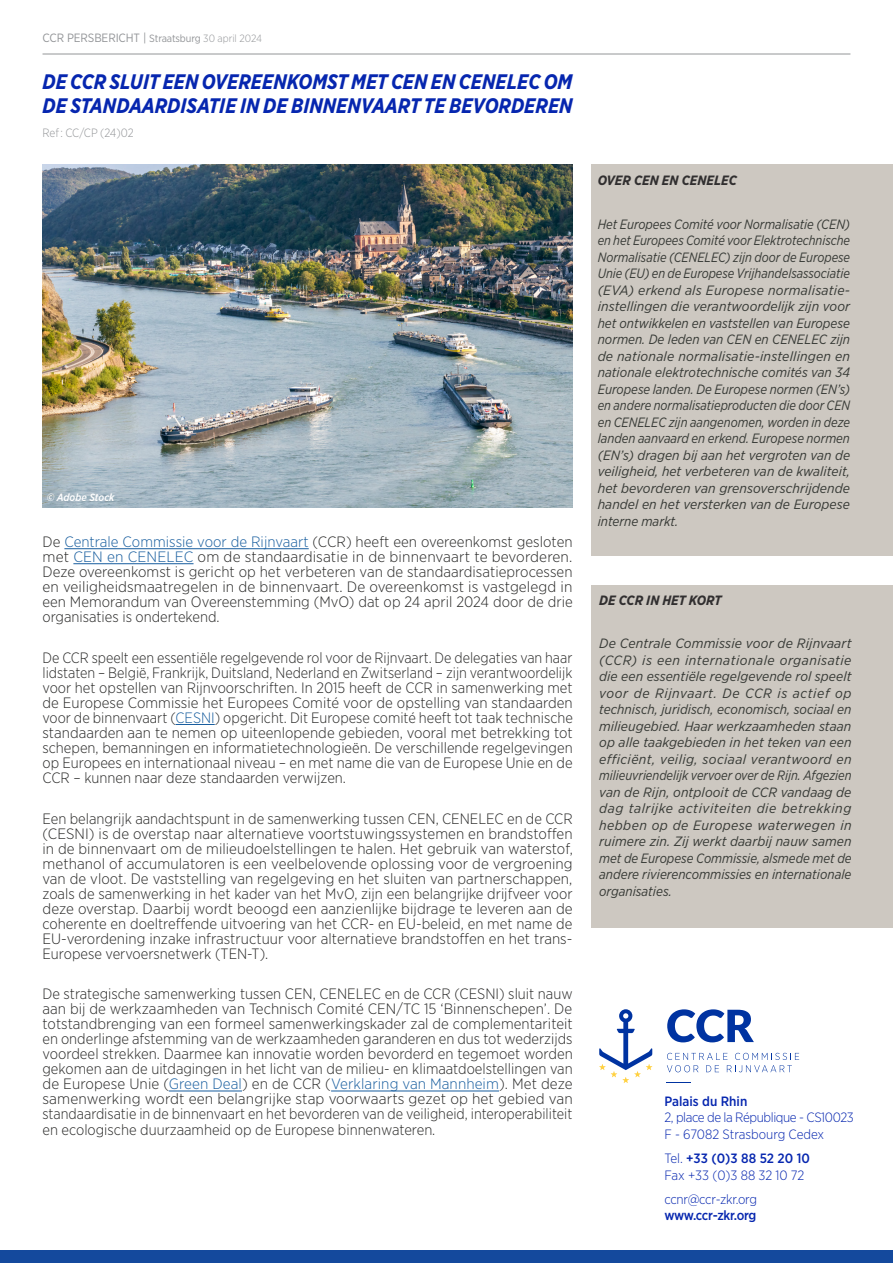
<style>
.page{position:relative;width:893px;height:1263px;background:#fff}
.page>*{position:absolute;margin:0;border:0;box-sizing:border-box;transform-origin:0 0}
.Texte_courant_light{font:italic 700 21px/24px "Gotham Narrow";color:#0626af;scale:.95 1}
.Texte_courant_light-2{font:300 15px/15px "Gotham Narrow";color:#282827;text-align:justify}
.Texte_courant_light-3{font:italic 13.5px/16.5px "Gotham Narrow";color:#373a36;text-align:justify}
.Texte_courant_light-4{font:italic 13.5px/16.5px "Gotham Narrow";color:#373a36;text-align:justify;scale:1.05 1}
.t1{font:300 13.5px/16.2px "Gotham Narrow";letter-spacing:-.025em;color:#0626af}
.t2{font:300 13.5px "Gotham Narrow";color:#0626af}
.Texte_courant_light-5{font:italic 700 13.5px "Gotham Narrow";color:#312f30}
.t3{font:500 13.5px "Gotham Narrow";color:#0626af}
.t4{font:12px "Gotham Narrow";letter-spacing:-.01em;color:#939598}
.Texte_courant_light-6{font:300 12px "Gotham Narrow";letter-spacing:-.01em;color:#939598}
.Texte_courant_light-7{font:italic 500 10.5px "Gotham Narrow";color:#fff}
.s1{font-size:10.5px}
.s2{font-weight:300;font-size:10.5px}
.s3{color:#175d9e}
.s4{font-weight:500}
.s5{font-weight:300}
</style>
<div class="page">
<hr style="left:43px;top:54px;width:807px;height:1px;background:#939598">
<div style="left:592px;top:164px;width:301px;height:392px;background:#cdc8c1"></div>
<div style="left:0;top:1250px;width:893px;height:13px;background:#14499d"></div>
<hr style="left:64px;top:548px;width:245px;height:1px;background:#175d9e">
<hr style="left:73px;top:563px;width:121px;height:1px;background:#175d9e">
<hr style="left:176px;top:724px;width:39px;height:1px;background:#175d9e">
<hr style="left:169px;top:1090px;width:73px;height:1px;background:#175d9e">
<hr style="left:331px;top:1090px;width:168px;height:1px;background:#175d9e">
<div style="left:591px;top:585px;width:302px;height:343px;background:#cdc8c1"></div>
<img style="left:43px;top:164px;width:530px;height:343px">
<svg style="left:599px;top:1009px;width:53px;height:74px"></svg>
<svg style="left:667px;top:1009px;width:87px;height:33px"></svg>
<svg style="left:666px;top:1082px;width:25px;height:1px"></svg>
<svg style="left:667px;top:1053px;width:132px;height:19px"></svg>
<p class="t4" style="left:43px;top:30px;width:221px">CCR PERSBERICHT | <span class="s1">Straatsburg</span> <span class="s2">30 april 2024</span></p>
<p class="Texte_courant_light" style="left:43px;top:70px;width:560px">DE CCR SLUIT EEN OVEREENKOMST MET CEN EN CENELEC OM<br>DE STANDAARDISATIE IN DE BINNENVAART TE BEVORDEREN</p>
<p class="Texte_courant_light-6" style="left:43px;top:125px;width:93px">Ref : CC/CP (24)02</p>
<p class="Texte_courant_light-7" style="left:47px;top:490px;width:69px">© Adobe Stock</p>
<p class="Texte_courant_light-2" style="left:43px;top:534px;width:532px">De <span class="s3">Centrale Commissie voor de Rijnvaart</span> (CCR) heeft een overeenkomst gesloten met <span class="s3">CEN en CENELEC</span> om de standaardisatie in de binnenvaart te bevorderen.<br>Deze overeenkomst is gericht op het verbeteren van de standaardisatieprocessen en veiligheidsmaatregelen in de binnenvaart. De overeenkomst is vastgelegd in een Memorandum van Overeenstemming (MvO) dat op 24 april 2024 door de drie organisaties is ondertekend.</p>
<p class="Texte_courant_light-2" style="left:43px;top:650px;width:532px">De CCR speelt een essentiële regelgevende rol voor de Rijnvaart. De delegaties van haar lidstaten – België, Frankrijk, Duitsland, Nederland en Zwitserland – zijn verantwoordelijk voor het opstellen van Rijnvoorschriften. In 2015 heeft de CCR in samenwerking met de Europese Commissie het Europees Comité voor de opstelling van standaarden voor de binnenvaart (<span class="s3">CESNI</span>) opgericht. Dit Europese comité heeft tot taak technische standaarden aan te nemen op uiteenlopende gebieden, vooral met betrekking tot schepen, bemanningen en informatietechnologieën. De verschillende regelgevingen op Europees en internationaal niveau – en met name die van de Europese Unie en de CCR – kunnen naar deze standaarden verwijzen.</p>
<p class="Texte_courant_light-2" style="left:43px;top:810px;width:532px">Een belangrijk aandachtspunt in de samenwerking tussen CEN, CENELEC en de CCR (CESNI) is de overstap naar alternatieve voortstuwingssystemen en brandstoffen in de binnenvaart om de milieudoelstellingen te halen. Het gebruik van waterstof, methanol of accumulatoren is een veelbelovende oplossing voor de vergroening van de vloot. De vaststelling van regelgeving en het sluiten van partnerschappen, zoals de samenwerking in het kader van het MvO, zijn een belangrijke drijfveer voor deze overstap. Daarbij wordt beoogd een aanzienlijke bijdrage te leveren aan de coherente en doeltreffende uitvoering van het CCR- en EU-beleid, en met name de EU-verordening inzake infrastructuur voor alternatieve brandstoffen en het trans-Europese vervoersnetwerk (TEN-T).</p>
<p class="Texte_courant_light-2" style="left:43px;top:986px;width:532px">De strategische samenwerking tussen CEN, CENELEC en de CCR (CESNI) sluit nauw aan bij de werkzaamheden van Technisch Comité CEN/TC 15 ‘Binnenschepen’. De totstandbrenging van een formeel samenwerkingskader zal de complementariteit en onderlinge afstemming van de werkzaamheden garanderen en dus tot wederzijds voordeel strekken. Daarmee kan innovatie worden bevorderd en tegemoet worden gekomen aan de uitdagingen in het licht van de milieu- en klimaatdoelstellingen van de Europese Unie (<span class="s3">Green Deal</span>) en de CCR (<span class="s3">Verklaring van Mannheim</span>). Met deze samenwerking wordt een belangrijke stap voorwaarts gezet op het gebied van standaardisatie in de binnenvaart en het bevorderen van de veiligheid, interoperabiliteit en ecologische duurzaamheid op de Europese binnenwateren.</p>
<p class="Texte_courant_light-5" style="left:598px;top:171px;width:141px">OVER CEN EN CENELEC</p>
<p class="Texte_courant_light-3" style="left:598px;top:215px;width:254px">Het Europees Comité voor Normalisatie (CEN) en het Europees Comité voor Elektrotechnische Normalisatie (CENELEC) zijn door de Europese Unie (EU) en de Europese Vrijhandelsassociatie (EVA) erkend als Europese normalisatie&shy;instellingen die verantwoordelijk zijn voor het ontwikkelen en vaststellen van Europese normen. De leden van CEN en CENELEC zijn de nationale normalisatie-instellingen en nationale elektrotechnische comités van 34<br>Europese landen. De Europese normen (EN’s) en andere normalisatieproducten die door CEN en CENELEC zijn aangenomen, worden in deze landen aanvaard en erkend. Europese normen (EN’s) dragen bij aan het vergroten van de veiligheid, het verbeteren van de kwaliteit, het bevorderen van grensoverschrijdende handel en het versterken van de Europese interne markt.</p>
<p class="Texte_courant_light-5" style="left:599px;top:591px;width:124px">DE CCR IN HET KORT</p>
<p class="Texte_courant_light-4" style="left:599px;top:635px;width:242px">De Centrale Commissie voor de Rijnvaart (CCR) is een internationale organisatie die een essentiële regelgevende rol speelt voor de Rijnvaart. De CCR is actief op technisch, juridisch, economisch, sociaal en milieugebied. Haar werkzaamheden staan op alle taakgebieden in het teken van een efficiënt, veilig, sociaal verantwoord en milieuvriendelijk vervoer over de Rijn. Afgezien van de Rijn, ontplooit de CCR vandaag de dag talrijke activiteiten die betrekking hebben op de Europese waterwegen in ruimere zin. Zij werkt daarbij nauw samen met de Europese Commissie, alsmede met de andere rivierencommissies en internationale organisaties.</p>
<p class="t1" style="left:664px;top:1093px;width:191px"><span class="s4">Palais du Rhin<br></span>2, place de la République - CS10023</p>
<p class="t2" style="left:664px;top:1125px;width:161px">F - 67082 Strasbourg Cedex</p>
<p class="t3" style="left:664px;top:1150px;width:147px"><span class="s5">Tel.</span> +33 (0)3 88 52 20 10</p>
<p class="t2" style="left:664px;top:1166px;width:141px">Fax +33 (0)3 88 32 10 72</p>
<p class="t1" style="left:664px;top:1191px;width:94px">ccnr@ccr-zkr.org <span class="s4">www.ccr-zkr.org</span></p>
</div>
